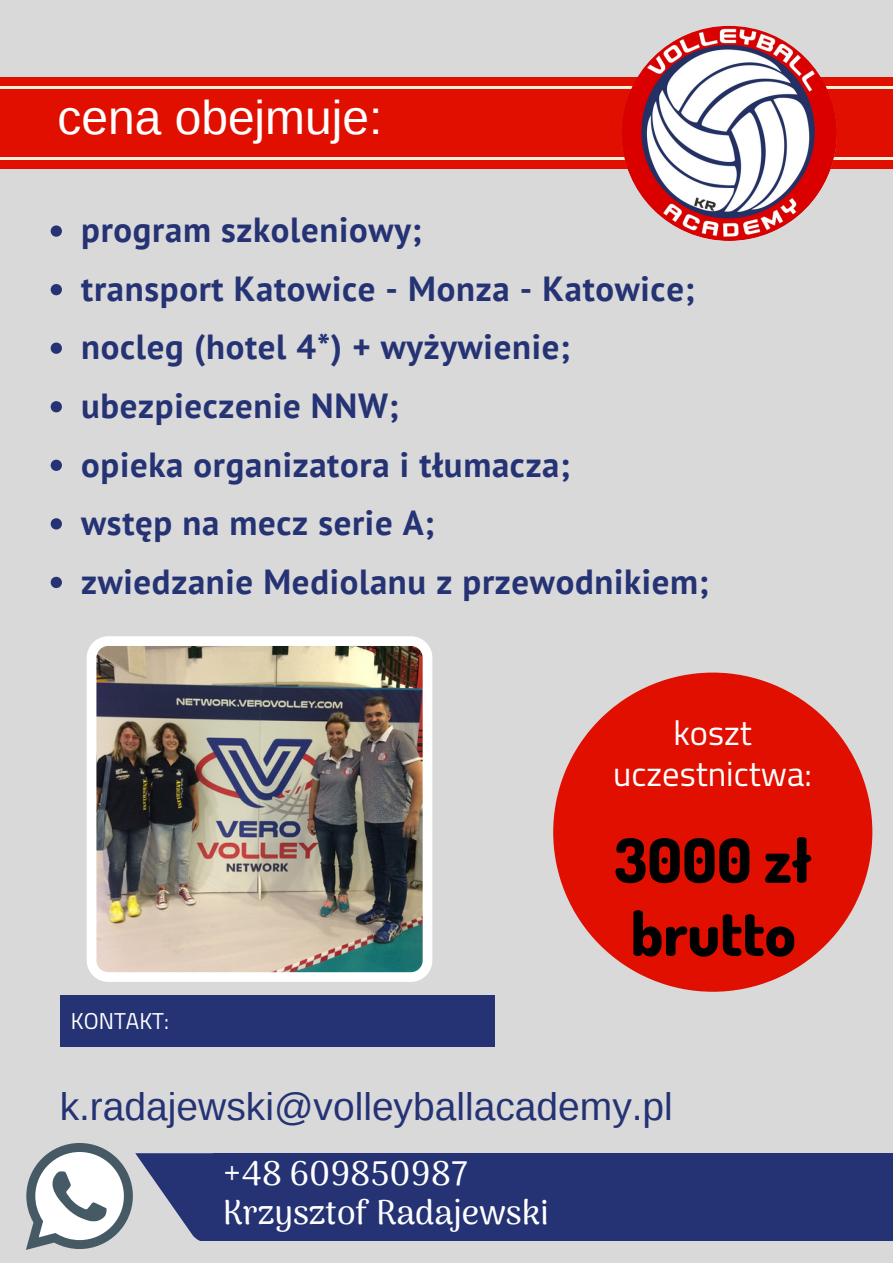
<style>
.page{position:relative;width:893px;height:1263px;background:#d9d9d9}
.page>*{position:absolute;margin:0;border:0;box-sizing:border-box;transform-origin:0 0}
.t1{font:800 61.2px/73.2px "Dosis";color:#000}
.t2{font:47.85px "Liberation Sans";color:#fff}
.t3{font:39px "Liberation Sans";color:#253374}
.t4{font:700 34.8px/58.5px "PT Sans";letter-spacing:.02em;color:#253374}
.t5{font:34.5px/40.5px "Cairo";color:#fff;text-align:center}
.t6{font:500 33.75px/39.5px "Arima Madurai";color:#fff}
.t7{font:22.65px "Cairo";color:#fff}
</style>
<div class="page">
<div style="left:0;top:77px;width:893px;height:92px;background:#e10f00"></div>
<hr style="left:0;top:157px;width:893px;height:2px;background:#f1f1d9">
<hr style="left:0;top:86px;width:893px;height:2px;background:#f1f1d9">
<img style="left:622px;top:26px;width:215px;height:215px;border-radius:50%">
<svg style="left:51px;top:225px;width:11px;height:12px"></svg>
<svg style="left:51px;top:284px;width:11px;height:11px"></svg>
<svg style="left:51px;top:343px;width:11px;height:11px"></svg>
<svg style="left:51px;top:401px;width:11px;height:11px"></svg>
<svg style="left:51px;top:460px;width:11px;height:11px"></svg>
<svg style="left:51px;top:518px;width:11px;height:11px"></svg>
<svg style="left:51px;top:577px;width:11px;height:11px"></svg>
<div style="left:60px;top:995px;width:435px;height:52px;background:#253374"></div>
<div style="left:214px;top:1153px;width:659px;height:88px;background:#253374"></div>
<div style="left:872px;top:1153px;width:21px;height:88px;background:#253374"></div>
<svg style="left:26px;top:1143px;width:188px;height:107px"></svg>
<svg style="left:553px;top:673px;width:319px;height:319px;fill:#e10f00"></svg>
<img style="left:87px;top:636px;width:345px;height:346px">
<h2 class="t2" style="left:58px;top:91px;width:326px">cena obejmuje:</h2>
<p class="t4" style="left:81px;top:200px;width:629px">program szkoleniowy;<br>transport Katowice - Monza - Katowice; nocleg (hotel 4*) + wyżywienie; ubezpieczenie NNW;<br>opieka organizatora i tłumacza;<br>wstęp na mecz serie A;<br>zwiedzanie Mediolanu z przewodnikiem;</p>
<p class="t5" style="left:613px;top:713px;width:200px">koszt uczestnictwa:</p>
<p class="t7" style="left:71px;top:1008px;width:100px">KONTAKT:</p>
<h1 class="t1" style="left:614px;top:822px;width:199px">3000 zł brutto</h1>
<p class="t3" style="left:60px;top:1085px;width:615px">k.radajewski@volleyballacademy.pl</p>
<p class="t6" style="left:223px;top:1153px;width:328px">+48 609850987<br>Krzysztof Radajewski</p>
</div>
